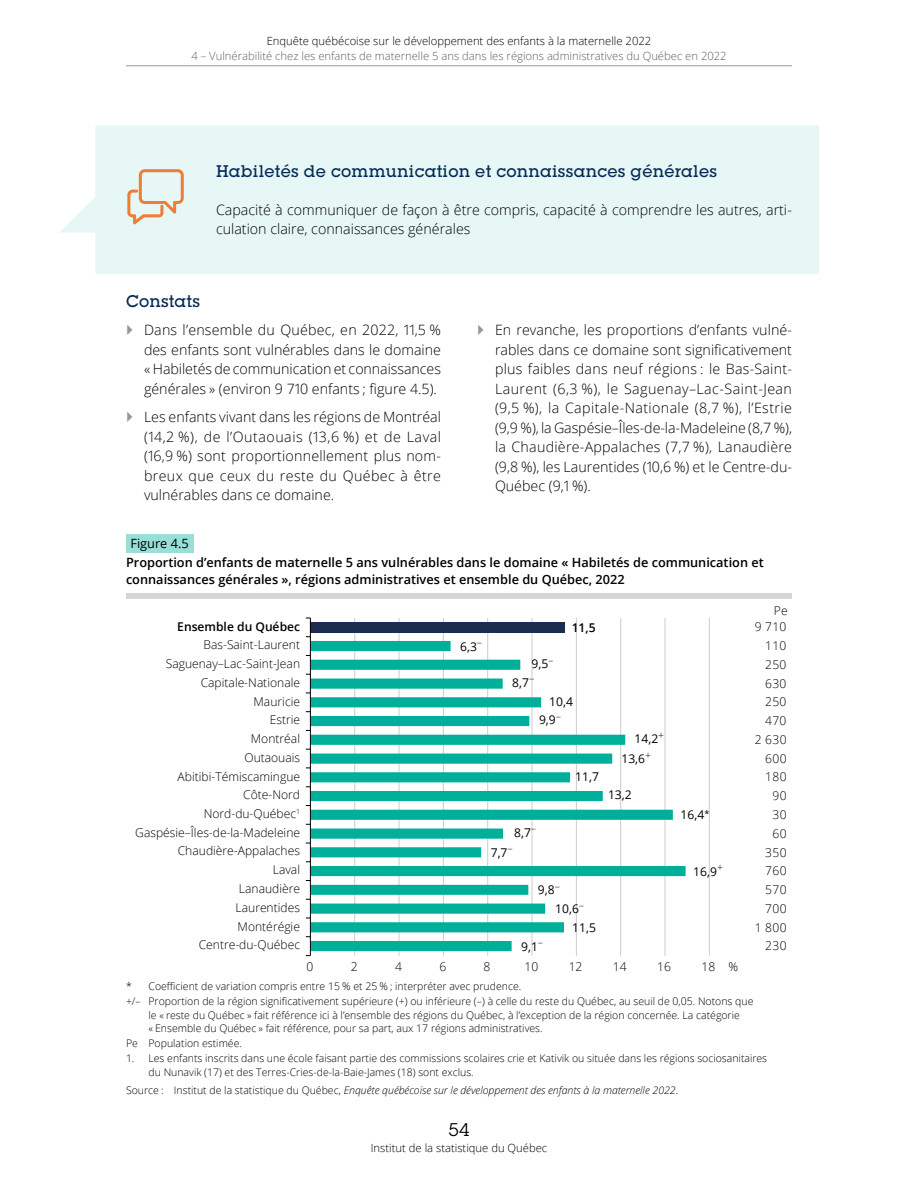
<style>
.page{position:relative;width:918px;height:1188px;background:#fff}
.page>*{position:absolute;margin:0;border:0;box-sizing:border-box;transform-origin:0 0}
.t1{font:18px "Lubalin Graph Std";color:#000}
.t2{font:500 16.5px "Lubalin Graph Std";letter-spacing:.02em;color:#052b56}
.t3{font:300 14.25px/19.5px "Open Sans";color:#000;text-align:justify}
.t4{font:600 12.75px/16.5px "Open Sans";color:#000}
.t5{font:12.75px "Open Sans";color:#000}
.t6{font:300 12.15px/18.8px "Open Sans";color:#000;text-align:right}
.t7{font:12.15px "Open Sans";color:#000}
.t8{font:300 12.15px/18.8px "Open Sans";letter-spacing:.03em;color:#000;text-align:right}
.t9{font:600 12.15px "Open Sans";letter-spacing:-.005em;color:#000}
.t10{font:300 11.25px "Open Sans";color:#000}
.t11{font:300 11.25px "Open Sans";color:#5f6060}
.t12{font:300 10.5px/13.5px "Open Sans";color:#000}
.t13{font:italic 300 10.5px "Open Sans";color:#000}
.s1{font-style:normal}
</style>
<div class="page">
<hr style="left:126px;top:66px;width:666px;height:1px;background:#969798">
<div style="left:60px;top:126px;width:759px;height:148px;background:#e6f7f5"></div>
<svg style="left:127px;top:169px;width:57px;height:55px;background:#e7dbc9"></svg>
<div style="left:126px;top:534px;width:67px;height:19px;background:#99dfd7"></div>
<div style="left:126px;top:593px;width:666px;height:6px;background:#d4d5d5"></div>
<hr style="left:354px;top:618px;width:1px;height:338px;background:#ccc">
<hr style="left:399px;top:618px;width:1px;height:338px;background:#ccc">
<hr style="left:443px;top:618px;width:1px;height:338px;background:#ccc">
<hr style="left:487px;top:618px;width:1px;height:338px;background:#ccc">
<hr style="left:532px;top:618px;width:1px;height:338px;background:#ccc">
<hr style="left:576px;top:618px;width:1px;height:338px;background:#ccc">
<hr style="left:620px;top:618px;width:1px;height:338px;background:#ccc">
<hr style="left:709px;top:618px;width:1px;height:338px;background:#ccc">
<hr style="left:665px;top:618px;width:1px;height:338px;background:#ccc">
<div style="left:311px;top:622px;width:254px;height:10px;background:#1c2d50"></div>
<svg style="left:311px;top:641px;width:375px;height:310px"></svg>
<hr style="left:310px;top:618px;width:1px;height:338px;background:#000">
<p class="t10" style="left:267px;top:33px;width:386px">Enquête québécoise sur le développement des enfants à la maternelle 2022</p>
<p class="t11" style="left:191px;top:48px;width:537px">4 – Vulnérabilité chez les enfants de maternelle 5 ans dans les régions administratives du Québec en 2022</p>
<p class="t2" style="left:216px;top:161px;width:503px">Habiletés de communication et connaissances générales</p>
<p class="t3" style="left:216px;top:199px;width:578px">Capacité à communiquer de façon à être compris, capacité à comprendre les autres, arti&shy;culation claire, connaissances générales</p>
<p class="t2" style="left:126px;top:290px;width:76px">Constats</p>
<p class="t3" style="left:144px;top:320px;width:299px">Dans l’ensemble du Québec, en 2022, 11,5 % des enfants sont vulnérables dans le domaine « Habiletés de communication et connaissances générales » (environ 9 710 enfants ; figure 4.5).</p>
<p class="t3" style="left:144px;top:407px;width:299px">Les enfants vivant dans les régions de Montréal (14,2 %), de l’Outaouais (13,6 %) et de Laval (16,9 %) sont proportionnellement plus nom&shy;breux que ceux du reste du Québec à être vulnérables dans ce domaine.</p>
<p class="t3" style="left:495px;top:320px;width:299px">En revanche, les proportions d’enfants vulné&shy;rables dans ce domaine sont significativement plus faibles dans neuf régions : le Bas-Saint-Laurent (6,3 %), le Saguenay–Lac-Saint-Jean (9,5 %), la Capitale-Nationale (8,7 %), l’Estrie (9,9 %), la Gaspésie–Îles-de-la-Madeleine (8,7 %), la Chaudière-Appalaches (7,7 %), Lanaudière (9,8 %), les Laurentides (10,6 %) et le Centre-du-Québec (9,1 %).</p>
<p class="t5" style="left:130px;top:535px;width:60px">Figure 4.5</p>
<p class="t4" style="left:126px;top:554px;width:639px">Proportion d’enfants de maternelle 5 ans vulnérables dans le domaine « Habiletés de communication et connaissances générales », régions administratives et ensemble du Québec, 2022</p>
<p class="t6" style="left:774px;top:601px;width:15px">Pe</p>
<p class="t9" style="left:177px;top:618px;width:124px">Ensemble du Québec</p>
<p class="t6" style="left:204px;top:635px;width:98px">Bas-Saint-Laurent</p>
<p class="t6" style="left:178px;top:673px;width:124px">Capitale-Nationale<br>Mauricie<br>Estrie<br>Montréal<br>Outaouais<br>Abitibi-Témiscamingue<br>Côte-Nord<br>Nord-du-Québec<sup>1</sup></p>
<p class="t6" style="left:178px;top:841px;width:124px">Chaudière-Appalaches<br>Laval<br>Lanaudière<br>Laurentides<br>Montérégie<br>Centre-du-Québec</p>
<p class="t6" style="left:166px;top:654px;width:136px">Saguenay–Lac-Saint-Jean</p>
<p class="t6" style="left:135px;top:823px;width:166px">Gaspésie–Îles-de-la-Madeleine</p>
<p class="t7" style="left:460px;top:638px;width:24px">6,3<sup>–</sup></p>
<p class="t7" style="left:531px;top:655px;width:24px">9,5<sup>–</sup></p>
<p class="t7" style="left:512px;top:674px;width:24px">8,7<sup>–</sup></p>
<p class="t9" style="left:572px;top:619px;width:25px">11,5</p>
<p class="t7" style="left:549px;top:693px;width:25px">10,4</p>
<p class="t7" style="left:539px;top:712px;width:24px">9,9<sup>–</sup></p>
<p class="t7" style="left:575px;top:768px;width:25px">11,7</p>
<p class="t7" style="left:635px;top:730px;width:31px">14,2<sup>+</sup></p>
<p class="t7" style="left:622px;top:750px;width:31px">13,6<sup>+</sup></p>
<p class="t7" style="left:608px;top:787px;width:25px">13,2</p>
<p class="t7" style="left:514px;top:824px;width:24px">8,7<sup>–</sup></p>
<p class="t7" style="left:491px;top:844px;width:24px">7,7<sup>–</sup></p>
<p class="t7" style="left:538px;top:882px;width:24px">9,8<sup>–</sup></p>
<p class="t7" style="left:555px;top:900px;width:30px">10,6<sup>–</sup></p>
<p class="t7" style="left:521px;top:938px;width:24px">9,1<sup>–</sup></p>
<p class="t7" style="left:572px;top:919px;width:25px">11,5</p>
<p class="t7" style="left:681px;top:807px;width:30px">16,4<sup>*</sup></p>
<p class="t7" style="left:693px;top:863px;width:31px">16,9<sup>+</sup></p>
<p class="t6" style="left:307px;top:956px;width:8px">0</p>
<p class="t6" style="left:351px;top:956px;width:8px">2</p>
<p class="t6" style="left:395px;top:956px;width:8px">4</p>
<p class="t6" style="left:439px;top:956px;width:8px">6</p>
<p class="t6" style="left:484px;top:956px;width:8px">8</p>
<p class="t6" style="left:524px;top:956px;width:15px">10</p>
<p class="t6" style="left:569px;top:956px;width:15px">12</p>
<p class="t6" style="left:613px;top:956px;width:15px">14</p>
<p class="t6" style="left:657px;top:956px;width:15px">16</p>
<p class="t6" style="left:702px;top:956px;width:38px">18 %</p>
<p class="t8" style="left:755px;top:617px;width:33px">9 710<br>110<br>250<br>630<br>250<br>470<br>2 630<br>600<br>180<br>90<br>30<br>60<br>350<br>760<br>570<br>700<br>1 800<br>230</p>
<p class="t12" style="left:126px;top:979px;width:629px;line-height:15px">* Coefficient de variation compris entre 15 % et 25 % ; interpréter avec prudence.<br>+/– Proportion de la région significativement supérieure (+) ou inférieure (–) à celle du reste du Québec, au seuil de 0,05. Notons que</p>
<p class="t12" style="left:148px;top:1008px;width:593px">le « reste du Québec » fait référence ici à l’ensemble des régions du Québec, à l’exception de la région concernée. La catégorie « Ensemble du Québec » fait référence, pour sa part, aux 17 régions administratives.</p>
<p class="t12" style="left:126px;top:1037px;width:117px">Pe Population estimée.</p>
<p class="t12" style="left:148px;top:1052px;width:620px;text-indent:-22px">1. Les enfants inscrits dans une école faisant partie des commissions scolaires crie et Kativik ou située dans les régions sociosanitaires du Nunavik (17) et des Terres-Cries-de-la-Baie-James (18) sont exclus.</p>
<p class="t13" style="left:126px;top:1083px;width:554px"><span class="s1">Source : Institut de la statistique du Québec,</span> Enquête québécoise sur le développement des enfants à la maternelle 2022<span class="s1">.</span></p>
<p class="t1" style="left:449px;top:1118px;width:22px">54</p>
<p class="t10" style="left:371px;top:1140px;width:178px">Institut de la statistique du Québec</p>
</div>
